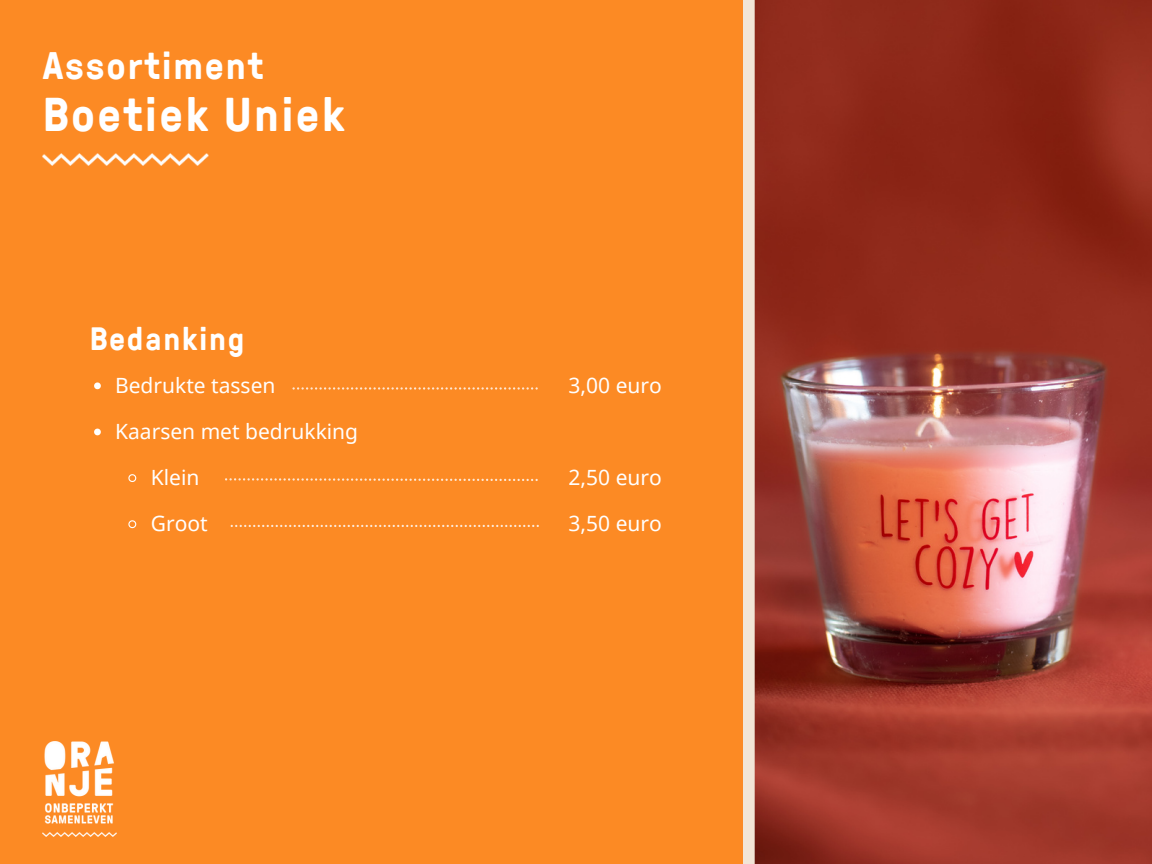
<style>
.page{position:relative;width:1152px;height:864px;background:#fc8a24}
.page>*{position:absolute;margin:0;border:0;box-sizing:border-box;transform-origin:0 0}
.t1{font:700 47.25px "GT Pressura";letter-spacing:.05em;color:#fff}
.t2{font:700 38.25px "GT Pressura";letter-spacing:.05em;color:#fff}
.t3{font:700 32.25px "GT Pressura";letter-spacing:.05em;color:#fff}
.t4{font:21px "Noto Sans";color:#fff}
</style>
<div class="page">
<img style="left:43px;top:741px;width:73px;height:96px">
<img style="left:43px;top:153px;width:165px;height:13px">
<svg style="left:293px;top:387px;width:245px;height:3px"></svg>
<svg style="left:225px;top:478px;width:313px;height:3px"></svg>
<svg style="left:231px;top:525px;width:308px;height:2px"></svg>
<svg style="left:94px;top:382px;width:7px;height:7px"></svg>
<svg style="left:94px;top:429px;width:7px;height:6px"></svg>
<svg style="left:128px;top:474px;width:9px;height:8px"></svg>
<svg style="left:128px;top:520px;width:9px;height:9px"></svg>
<img style="left:743px;top:0;width:409px;height:864px">
<p class="t2" style="left:43px;top:38px;width:222px">Assortiment</p>
<p class="t1" style="left:43px;top:80px;width:304px">Boetiek Uniek</p>
<p class="t3" style="left:90px;top:315px;width:156px">Bedanking</p>
<p class="t4" style="left:115px;top:370px;width:162px">Bedrukte tassen</p>
<p class="t4" style="left:115px;top:416px;width:245px">Kaarsen met bedrukking</p>
<p class="t4" style="left:151px;top:462px;width:50px">Klein</p>
<p class="t4" style="left:151px;top:509px;width:58px">Groot</p>
<p class="t4" style="left:569px;top:370px;width:95px">3,00 euro</p>
<p class="t4" style="left:569px;top:462px;width:95px">2,50 euro</p>
<p class="t4" style="left:569px;top:509px;width:95px">3,50 euro</p>
</div>
